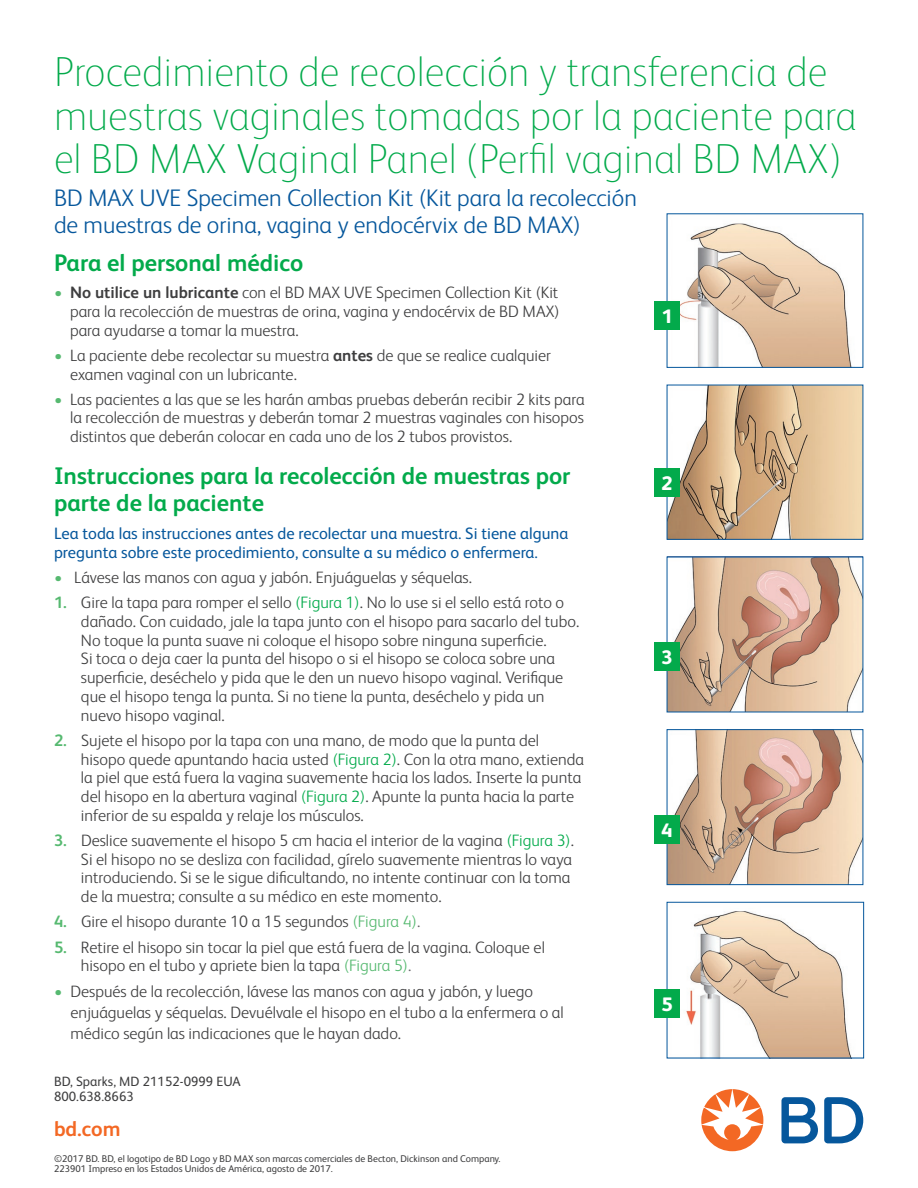
<style>
.page{position:relative;width:918px;height:1188px;background:#fff}
.page>*{position:absolute;margin:0;border:0;box-sizing:border-box;transform-origin:0 0}
.t1{font:100 42px/43.5px "FS Albert Pro";color:#03aa4b}
.t2{font:300 24px/27px "FS Albert Pro";color:#06579c}
.t3{font:700 24px/27px "FS Albert Pro";color:#03aa4b}
.t4{font:700 21px "FS Albert Pro";color:#f36824}
.t5{font:800 19.5px "FS Albert Pro";color:#fff}
.t6{font:300 16.5px/18.8px "FS Albert Pro";color:#3e3e3f}
.t7{font:16.5px/18.8px "FS Albert Pro";color:#06579c}
.t8{font:13.5px/15px "FS Albert Pro";color:#3e3e3f}
.t9{font:9.75px/9.8px "FS Albert Pro";color:#3e3e3f}
.s1{font-weight:400;color:#56b970}
.s2{font-weight:700}
.s3{font-weight:700;color:#56b970}
.s4{color:#03aa4b}
.s5{color:#56b970}
.s6{color:#636366}
</style>
<div class="page">
<svg style="left:781px;top:1097px;width:82px;height:46px"></svg>
<svg style="left:701px;top:1089px;width:62px;height:62px"></svg>
<img style="left:669px;top:223px;width:183px;height:143px">
<img style="left:669px;top:387px;width:192px;height:151px">
<div style="left:667px;top:385px;width:196px;height:155px;border:1px solid #06579c"></div>
<img style="left:669px;top:559px;width:192px;height:151px">
<img style="left:669px;top:731px;width:192px;height:152px">
<div style="left:667px;top:729px;width:196px;height:156px;border:1px solid #06579c"></div>
<img style="left:669px;top:911px;width:182px;height:145px">
<div style="left:667px;top:902px;width:197px;height:156px;border:1px solid #06579c"></div>
<div style="left:654px;top:302px;width:26px;height:28px;background:#03aa4b"></div>
<div style="left:654px;top:468px;width:26px;height:28px;background:#03aa4b"></div>
<div style="left:654px;top:642px;width:26px;height:28px;background:#03aa4b"></div>
<div style="left:654px;top:816px;width:26px;height:28px;background:#03aa4b"></div>
<div style="left:654px;top:990px;width:26px;height:28px;background:#03aa4b"></div>
<h1 class="t1" style="left:54px;top:48px;width:804px">Procedimiento de recolección y transferencia de muestras vaginales tomadas por la paciente para el BD MAX Vaginal Panel (Perfil vaginal BD MAX)</h1>
<h2 class="t2" style="left:54px;top:183px;width:584px">BD MAX UVE Specimen Collection Kit (Kit para la recolección de muestras de orina, vagina y endocérvix de BD MAX)</h2>
<h2 class="t3" style="left:54px;top:248px;width:251px">Para el personal médico</h2>
<p class="t6" style="left:70px;top:282px;width:491px;text-align:justify;text-indent:-16px"><span class="s1">•</span> <span class="s2">No utilice un lubricante</span> con el BD MAX UVE Specimen Collection Kit (Kit para la recolección de muestras de orina, vagina y endocérvix de BD MAX) para ayudarse a tomar la muestra.</p>
<p class="t6" style="left:70px;top:345px;width:483px;text-indent:-16px"><span class="s1">•</span> La paciente debe recolectar su muestra <span class="s2">antes</span> de que se realice cualquier examen vaginal con un lubricante.</p>
<p class="t6" style="left:70px;top:389px;width:516px;text-align:justify;text-indent:-16px"><span class="s1">•</span> Las pacientes a las que se les harán ambas pruebas deberán recibir 2 kits para la recolección de muestras y deberán tomar 2 muestras vaginales con hisopos distintos que deberán colocar en cada uno de los 2 tubos provistos.</p>
<h2 class="t3" style="left:54px;top:461px;width:518px">Instrucciones para la recolección de muestras por parte de la paciente</h2>
<p class="t7" style="left:54px;top:523px;width:516px">Lea toda las instrucciones antes de recolectar una muestra. Si tiene alguna pregunta sobre este procedimiento, consulte a su médico o enfermera.</p>
<p class="t6" style="left:54px;top:567px;width:420px"><span class="s1">•</span> Lávese las manos con agua y jabón. Enjuáguelas y séquelas.</p>
<p class="t6" style="left:81px;top:592px;width:500px;text-indent:-27px"><span class="s3">1.</span> Gire la tapa para romper el sello <span class="s4">(Figura 1)</span>. No lo use si el sello está roto o dañado. Con cuidado, jale la tapa junto con el hisopo para sacarlo del tubo.<br>No toque la punta suave ni coloque el hisopo sobre ninguna superficie.<br>Si toca o deja caer la punta del hisopo o si el hisopo se coloca sobre una superficie, deséchelo y pida que le den un nuevo hisopo vaginal. Verifique que el hisopo tenga la punta. Si no tiene la punta, deséchelo y pida un nuevo hisopo vaginal.</p>
<p class="t6" style="left:81px;top:730px;width:505px;text-indent:-27px"><span class="s3">2.</span> Sujete el hisopo por la tapa con una mano, de modo que la punta del hisopo quede apuntando hacia usted <span class="s4">(Figura 2)</span>. Con la otra mano, extienda la piel que está fuera la vagina suavemente hacia los lados. Inserte la punta del hisopo en la abertura vaginal <span class="s4">(Figura 2)</span>. Apunte la punta hacia la parte inferior de su espalda y relaje los músculos.</p>
<p class="t6" style="left:81px;top:830px;width:495px;text-indent:-27px"><span class="s3">3.</span> Deslice suavemente el hisopo 5 cm hacia el interior de la vagina <span class="s4">(Figura 3)</span>.<br>Si el hisopo no se desliza con facilidad, gírelo suavemente mientras lo vaya introduciendo. Si se le sigue dificultando, no intente continuar con la toma de la muestra; consulte a su médico en este momento.</p>
<p class="t6" style="left:54px;top:911px;width:368px"><span class="s3">4.</span> Gire el hisopo durante 10 a 15 segundos <span class="s5">(Figura 4)</span><span class="s6">.</span></p>
<p class="t6" style="left:81px;top:937px;width:465px;text-indent:-27px"><span class="s3">5.</span> Retire el hisopo sin tocar la piel que está fuera de la vagina. Coloque el hisopo en el tubo y apriete bien la tapa <span class="s5">(Figura 5)</span><span class="s6">.</span></p>
<p class="t6" style="left:70px;top:979px;width:495px;line-height:21px;text-indent:-16px"><span class="s1">•</span> Después de la recolección, lávese las manos con agua y jabón, y luego enjuáguelas y séquelas. Devuélvale el hisopo en el tubo a la enfermera o al médico según las indicaciones que le hayan dado.</p>
<p class="t8" style="left:54px;top:1073px;width:188px">BD, Sparks, MD 21152-0999 EUA<br>800.638.8663</p>
<p class="t4" style="left:54px;top:1114px;width:68px">bd.com</p>
<p class="t9" style="left:54px;top:1153px;width:448px">©2017 BD. BD, el logotipo de BD Logo y BD MAX son marcas comerciales de Becton, Dickinson and Company.<br>223901 Impreso en los Estados Unidos de América, agosto de 2017.</p>
<p class="t5" style="left:662px;top:301px;width:13px">1</p>
<p class="t5" style="left:662px;top:468px;width:13px">2</p>
<p class="t5" style="left:662px;top:642px;width:13px">3</p>
<p class="t5" style="left:662px;top:815px;width:13px">4</p>
<p class="t5" style="left:662px;top:989px;width:13px">5</p>
</div>
